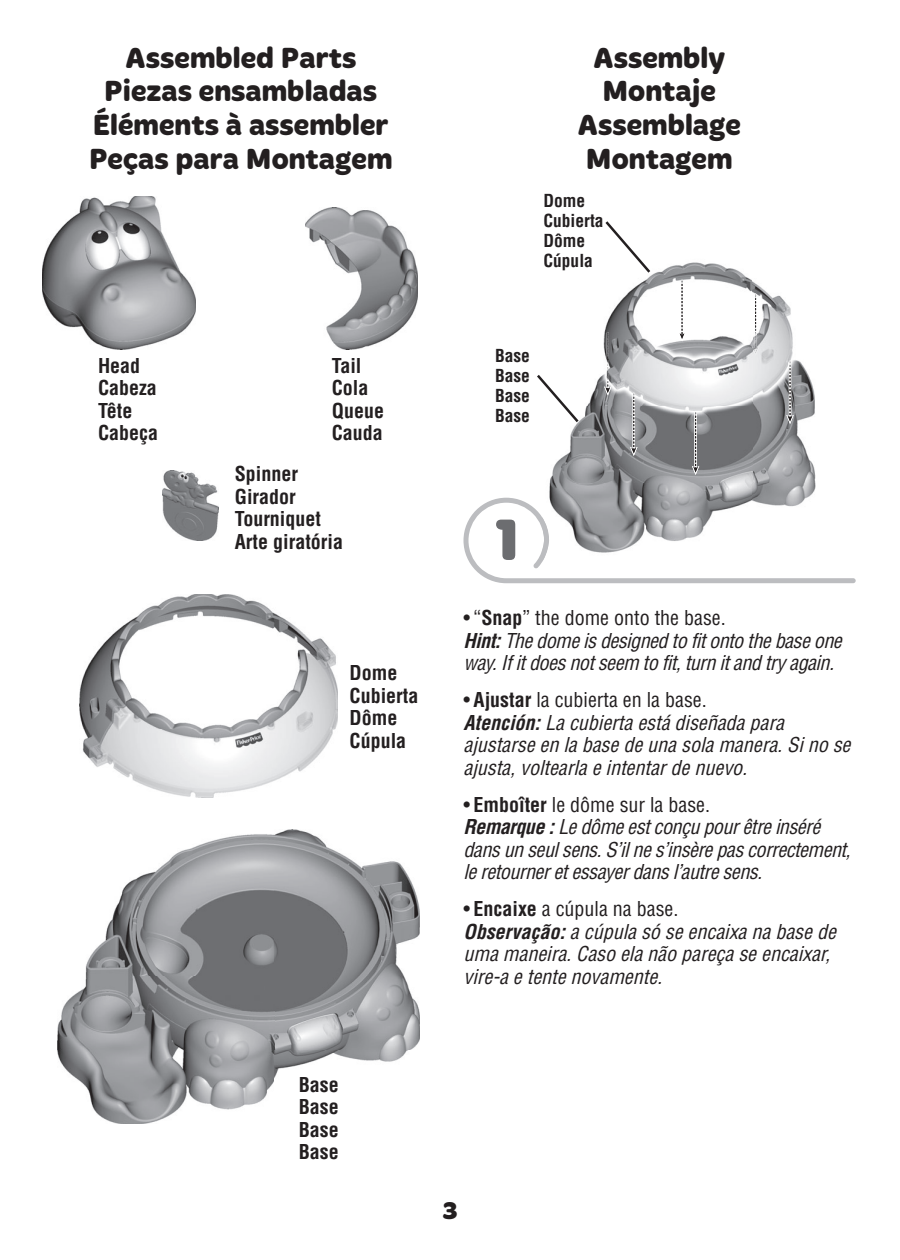
<style>
.page{position:relative;width:900px;height:1260px;background:#fff}
.page>*{position:absolute;margin:0;border:0;box-sizing:border-box;transform-origin:0 0}
.t1{font:700 60px "Merge";color:#6c6d70}
.t2{font:700 30px/33.8px "Merge";color:#231f20;text-align:center}
.t3{font:700 25px "Merge";color:#231f20}
.t4{font:italic condensed 20px/22.5px "Helvetica LT Std";letter-spacing:-.025em;color:#231f20}
.t5{font:700 condensed 20px/22.5px "Helvetica LT Std";color:#231f20}
.t6{font:700 condensed 17.5px/20px "Helvetica LT Std";color:#231f20;text-align:justify}
.s1{font-style:normal}
.s2{font-weight:700;font-style:normal}
.s3{font-weight:700}
</style>
<div class="page">
<img style="left:58px;top:830px;width:362px;height:294px">
<img style="left:80px;top:594px;width:257px;height:203px">
<img style="left:42px;top:196px;width:154px;height:153px">
<img style="left:162px;top:470px;width:57px;height:71px">
<img style="left:305px;top:208px;width:112px;height:141px">
<img style="left:549px;top:262px;width:204px;height:221px">
<img style="left:753px;top:282px;width:63px;height:201px">
<img style="left:549px;top:483px;width:267px;height:15px">
<svg style="left:463px;top:498px;width:393px;height:85px"></svg>
<img style="left:542px;top:498px;width:1px;height:19px">
<img style="left:542px;top:517px;width:7px;height:43px">
<img style="left:549px;top:262px;width:43px;height:8px">
<svg style="left:692px;top:412px;width:7px;height:63px"></svg>
<svg style="left:630px;top:393px;width:8px;height:63px"></svg>
<svg style="left:786px;top:361px;width:8px;height:63px"></svg>
<svg style="left:678px;top:280px;width:8px;height:62px"></svg>
<svg style="left:752px;top:294px;width:7px;height:62px"></svg>
<svg style="left:604px;top:333px;width:8px;height:63px"></svg>
<svg style="left:599px;top:221px;width:57px;height:58px"></svg>
<svg style="left:537px;top:365px;width:48px;height:63px"></svg>
<h2 class="t2" style="left:89px;top:42px;width:305px">Assembled Parts<br>Piezas ensambladas<br>Éléments à assembler<br>Peças para Montagem</h2>
<h2 class="t2" style="left:577px;top:42px;width:165px">Assembly<br>Montaje<br>Assemblage<br>Montagem</h2>
<p class="t6" style="left:543px;top:192px;width:62px;text-align:left">Dome<br>Cubierta<br>Dôme</p>
<p class="t6" style="left:543px;top:252px;width:51px">Cúpula</p>
<p class="t5" style="left:98px;top:356px;width:61px">Head<br>Cabeza<br>Tête<br>Cabeça</p>
<p class="t6" style="left:495px;top:347px;width:36px">Base Base Base Base</p>
<p class="t5" style="left:332px;top:356px;width:54px">Tail<br>Cola<br>Queue<br>Cauda</p>
<p class="t5" style="left:235px;top:465px;width:110px">Spinner<br>Girador<br>Tourniquet<br>Arte giratória</p>
<h1 class="t1" style="left:494px;top:517px;width:26px">1</h1>
<p class="t5" style="left:350px;top:664px;width:70px">Dome<br>Cubierta<br>Dôme<br>Cúpula</p>
<p class="t4" style="left:463px;top:609px;width:384px"><span class="s1">• “</span><span class="s2">Snap</span><span class="s1">” the dome onto the base.<br></span><span class="s3">Hint:</span>Thedomeisdesigned to fitonto thebaseone way.If itdoesnotseem to fit,turn itand try again.</p>
<p class="t4" style="left:463px;top:691px;width:393px"><span class="s1">•</span> <span class="s2">Ajustar</span> <span class="s1">la cubierta en la base.<br></span><span class="s3">Atención:</span>La cubierta está diseñada para ajustarse en la base de una sola manera.Sino se ajusta,voltearla e intentarde nuevo.</p>
<p class="t4" style="left:463px;top:795px;width:393px"><span class="s1">•</span> <span class="s2">Emboîter</span> <span class="s1">le dôme sur la base.<br></span><span class="s3">Remarque :</span>Ledômeestconçu pourêtreinséré dansun seulsens.S’ilnes’insèrepascorrectement, leretourneretessayerdansl’autresens.</p>
<p class="t4" style="left:463px;top:899px;width:378px"><span class="s1">•</span> <span class="s2">Encaixe</span> <span class="s1">a cúpula na base.<br></span><span class="s3">Observação:</span>a cúpula só se encaixa na base de uma maneira.Caso ela não pareça se encaixar, vire-a e tente novamente.</p>
<p class="t5" style="left:299px;top:1075px;width:42px;text-align:justify">Base Base Base Base</p>
<p class="t3" style="left:442px;top:1201px;width:17px">3</p>
</div>
